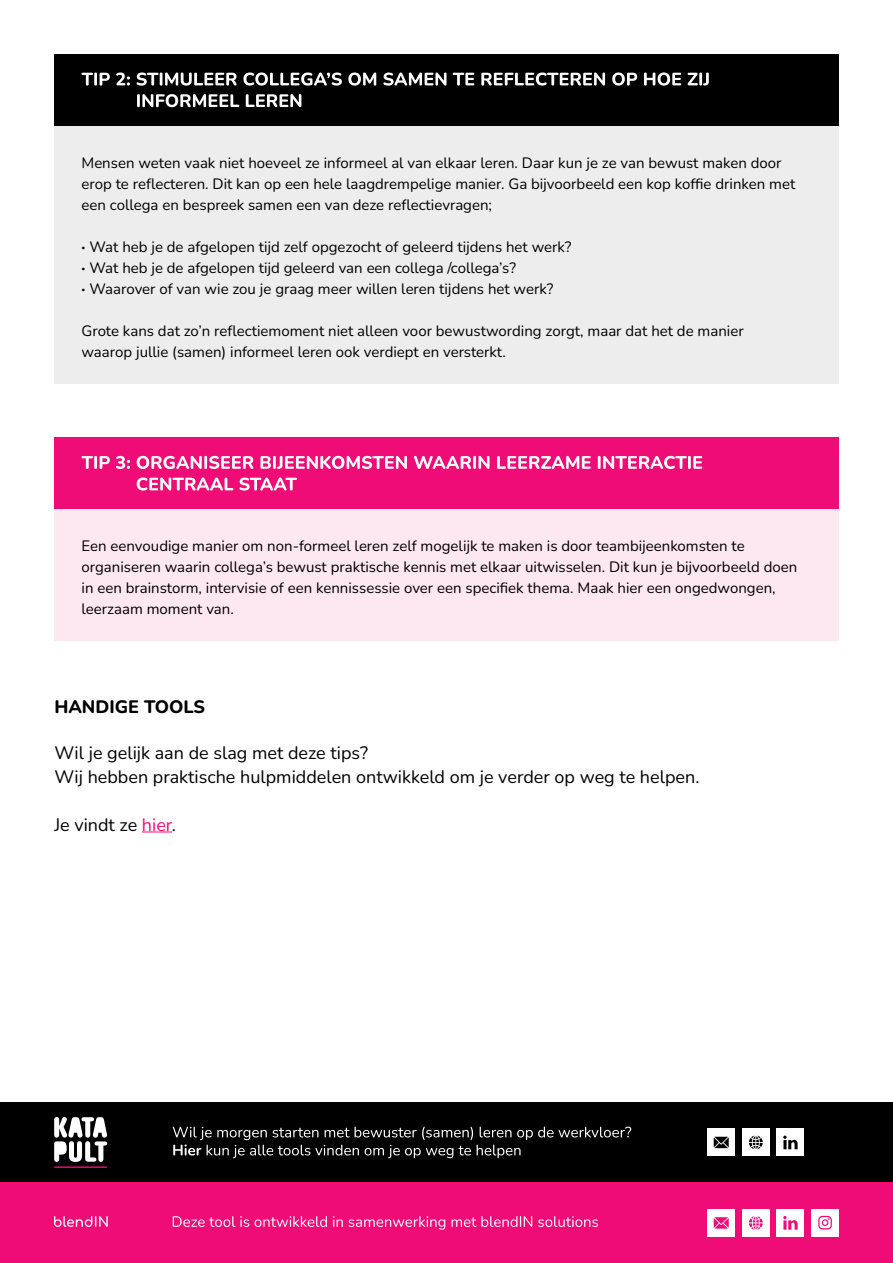
<style>
.page{position:relative;width:893px;height:1263px;background:#fff}
.page>*{position:absolute;margin:0;border:0;box-sizing:border-box;transform-origin:0 0}
.t1{font:18px/24px "Nunito";color:#000}
.t2{font:800 18px "Nunito";color:#000}
.t3{font:15px/21px "Nunito";color:#000}
.s1{font-weight:800}
.s2{color:#ef0c77}
</style>
<div class="page">
<div style="left:54px;top:126px;width:785px;height:257px;background:#ededed"></div>
<div style="left:54px;top:54px;width:785px;height:72px;background:#000"></div>
<svg style="left:137px;top:94px;width:164px;height:13px"></svg>
<svg style="left:82px;top:72px;width:627px;height:14px"></svg>
<div style="left:54px;top:509px;width:785px;height:132px;background:#fde7f1"></div>
<div style="left:54px;top:437px;width:785px;height:72px;background:#ef0c77"></div>
<svg style="left:137px;top:477px;width:160px;height:14px"></svg>
<svg style="left:82px;top:456px;width:620px;height:13px"></svg>
<hr style="left:142px;top:832px;width:30px;height:1px;background:#ef0c77">
<div style="left:0;top:1102px;width:893px;height:80px;background:#000"></div>
<div style="left:776px;top:1128px;width:28px;height:28px;background:#fff"></div>
<svg style="left:783px;top:1135px;width:15px;height:14px"></svg>
<div style="left:0;top:1182px;width:893px;height:81px;background:#ef0c77"></div>
<svg style="left:173px;top:1216px;width:425px;height:14px"></svg>
<svg style="left:54px;top:1216px;width:54px;height:11px"></svg>
<div style="left:707px;top:1209px;width:28px;height:28px;background:#fff"></div>
<div style="left:742px;top:1209px;width:28px;height:28px;background:#fff"></div>
<div style="left:811px;top:1209px;width:28px;height:27px;background:#fff"></div>
<div style="left:776px;top:1209px;width:28px;height:28px;background:#fff"></div>
<svg style="left:783px;top:1216px;width:15px;height:14px"></svg>
<svg style="left:818px;top:1216px;width:14px;height:13px"></svg>
<svg style="left:749px;top:1216px;width:14px;height:14px"></svg>
<svg style="left:714px;top:1217px;width:15px;height:11px"></svg>
<svg style="left:54px;top:1117px;width:53px;height:45px"></svg>
<hr style="left:54px;top:1166px;width:53px;height:2px;background:#ef0c77">
<div style="left:707px;top:1128px;width:28px;height:28px;background:#fff"></div>
<div style="left:742px;top:1128px;width:28px;height:28px;background:#fff"></div>
<svg style="left:749px;top:1135px;width:14px;height:14px"></svg>
<svg style="left:714px;top:1137px;width:15px;height:11px"></svg>
<svg style="left:173px;top:1127px;width:458px;height:31px"></svg>
<p class="t3" style="left:82px;top:151px;width:715px">Mensen weten vaak niet hoeveel ze informeel al van elkaar leren. Daar kun je ze van bewust maken door erop te reflecteren. Dit kan op een hele laagdrempelige manier. Ga bijvoorbeeld een kop koffie drinken met een collega en bespreek samen een van deze reflectievragen;</p>
<p class="t3" style="left:82px;top:235px;width:491px"><span class="s1">·</span> Wat heb je de afgelopen tijd zelf opgezocht of geleerd tijdens het werk? <span class="s1">·</span> Wat heb je de afgelopen tijd geleerd van een collega /collega’s?<br><span class="s1">·</span> Waarover of van wie zou je graag meer willen leren tijdens het werk?</p>
<p class="t3" style="left:82px;top:319px;width:664px">Grote kans dat zo’n reflectiemoment niet alleen voor bewustwording zorgt, maar dat het de manier waarop jullie (samen) informeel leren ook verdiept en versterkt.</p>
<p class="t3" style="left:82px;top:535px;width:717px">Een eenvoudige manier om non-formeel leren zelf mogelijk te maken is door teambijeenkomsten te organiseren waarin collega’s bewust praktische kennis met elkaar uitwisselen. Dit kun je bijvoorbeeld doen in een brainstorm, intervisie of een kennissessie over een specifiek thema. Maak hier een ongedwongen, leerzaam moment van.</p>
<p class="t2" style="left:54px;top:694px;width:152px">HANDIGE TOOLS</p>
<p class="t1" style="left:54px;top:740px;width:646px">Wil je gelijk aan de slag met deze tips?<br>Wij hebben praktische hulpmiddelen ontwikkeld om je verder op weg te helpen.</p>
<p class="t1" style="left:54px;top:812px;width:123px">Je vindt ze <span class="s2">hier</span>.</p>
</div>
